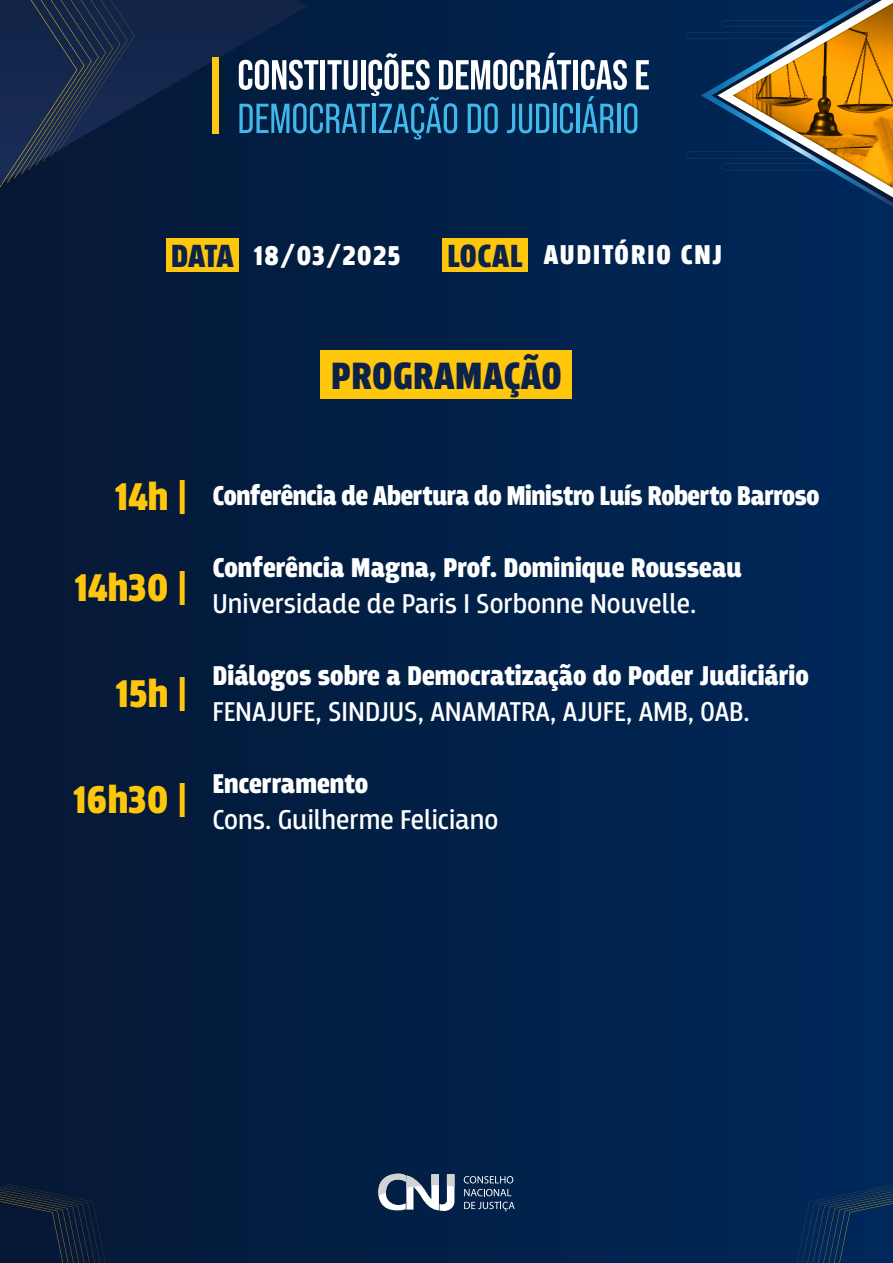
<style>
.page{position:relative;width:893px;height:1263px;background:#fff}
.page>*{position:absolute;margin:0;border:0;box-sizing:border-box;transform-origin:0 0}
.t1{font:900 40.5px "Breakers";color:#fec70c}
.t2{font:900 39.9px "Breakers";color:#0d2248}
.t3{font:900 28.5px "Breakers";color:#fff}
.t4{font:28.5px "Breakers";color:#fff}
.t5{font:900 28.5px "Breakers";letter-spacing:.05em;color:#fff}
.s1{font-size:33.6px;color:#0d2248}
</style>
<div class="page">
<div style="left:0;top:0;width:893px;height:1263px;background:linear-gradient(to right,#051834,#00295b)"></div>
<svg style="left:134px;top:0;width:174px;height:184px;background:#0b2141"></svg>
<svg style="left:0;top:0;width:134px;height:187px;background:#162746"></svg>
<svg style="left:0;top:1184px;width:105px;height:79px;background:#0c1c35"></svg>
<svg style="left:797px;top:1184px;width:96px;height:79px;background:#072b57"></svg>
<svg style="left:464px;top:1176px;width:49px;height:7px"></svg>
<svg style="left:464px;top:1189px;width:47px;height:7px"></svg>
<svg style="left:464px;top:1202px;width:51px;height:9px"></svg>
<svg style="left:378px;top:1174px;width:76px;height:37px"></svg>
<div style="left:573px;top:60px;width:5px;height:29px;background:#fff"></div>
<svg style="left:581px;top:60px;width:46px;height:30px"></svg>
<svg style="left:636px;top:60px;width:13px;height:29px"></svg>
<svg style="left:239px;top:53px;width:334px;height:87px;background:#385c7d"></svg>
<hr style="left:576px;top:104px;width:3px;height:29px;background:#41b8ea">
<svg style="left:582px;top:96px;width:32px;height:37px"></svg>
<hr style="left:617px;top:104px;width:3px;height:29px;background:#41b8ea">
<svg style="left:624px;top:103px;width:13px;height:30px"></svg>
<div style="left:213px;top:57px;width:6px;height:76px;background:#fec713"></div>
<svg style="left:687px;top:0;width:206px;height:207px;background:#042a58"></svg>
<svg style="left:733px;top:0;width:160px;height:198px;background:#7e6b42"></svg>
<div style="left:442px;top:239px;width:85px;height:33px;background:#fec70c"></div>
<div style="left:166px;top:239px;width:73px;height:33px;background:#fec70c"></div>
<div style="left:321px;top:350px;width:251px;height:49px;background:#fec70c"></div>
<p class="t3" style="left:171px;top:239px;width:231px"><span class="s1">DATA</span> 18/03/2025</p>
<p class="t5" style="left:447px;top:238px;width:277px"><span class="s1">LOCAL</span> AUDITÓRIO CNJ</p>
<h2 class="t2" style="left:331px;top:352px;width:233px">PROGRAMAÇÃO</h2>
<h1 class="t1" style="left:115px;top:473px;width:74px">14h |</h1>
<h1 class="t1" style="left:74px;top:564px;width:114px">14h30 |</h1>
<h1 class="t1" style="left:115px;top:670px;width:73px">15h |</h1>
<h1 class="t1" style="left:73px;top:776px;width:115px">16h30 |</h1>
<p class="t3" style="left:212px;top:479px;width:608px">Conferência de Abertura do Ministro Luís Roberto Barroso</p>
<p class="t3" style="left:212px;top:551px;width:531px">Conferência Magna, Prof. Dominique Rousseau</p>
<p class="t4" style="left:212px;top:587px;width:485px">Universidade de Paris I Sorbonne Nouvelle.</p>
<p class="t3" style="left:212px;top:659px;width:598px">Diálogos sobre a Democratização do Poder Judiciário</p>
<p class="t4" style="left:212px;top:695px;width:539px">FENAJUFE, SINDJUS, ANAMATRA, AJUFE, AMB, OAB.</p>
<p class="t3" style="left:212px;top:767px;width:157px">Encerramento</p>
<p class="t4" style="left:212px;top:803px;width:287px">Cons. Guilherme Feliciano</p>
</div>
